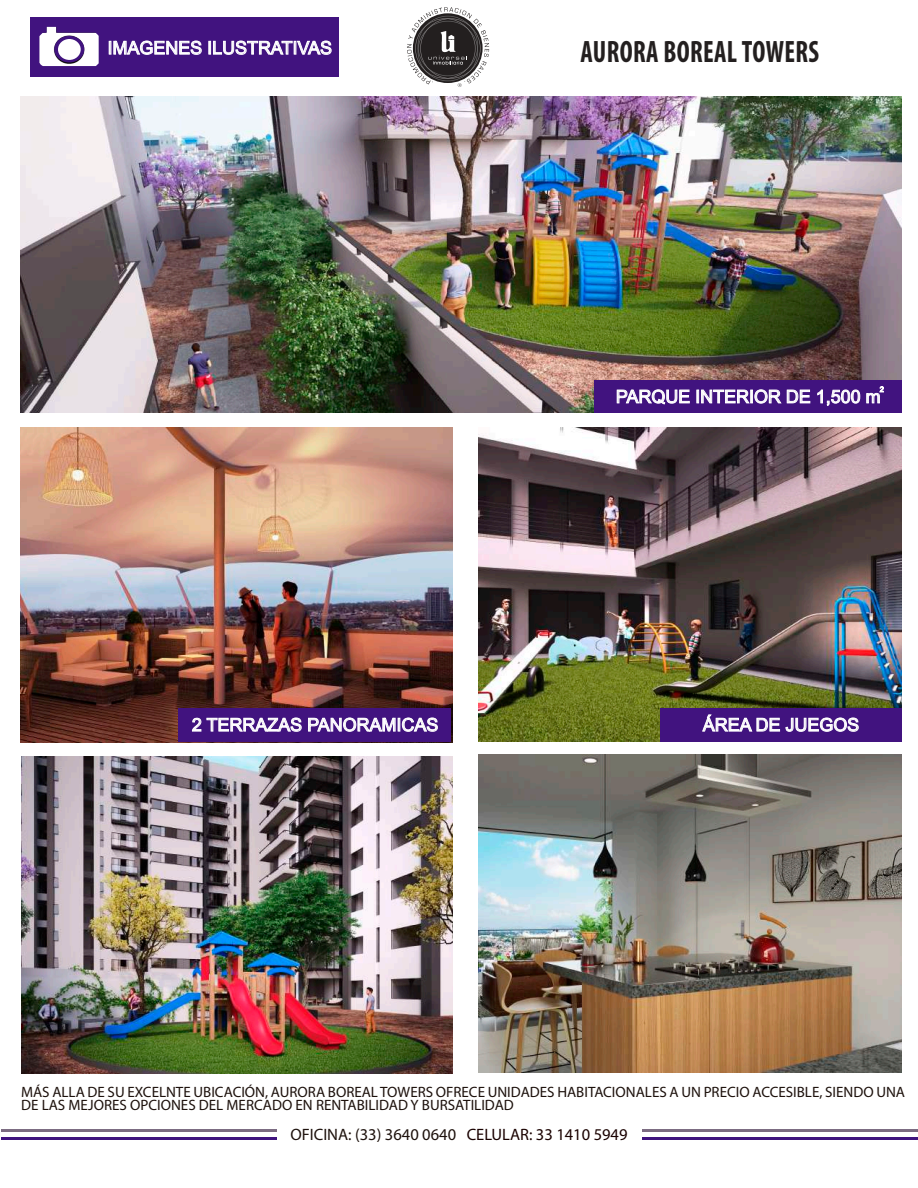
<style>
.page{position:relative;width:918px;height:1188px;background:#fff}
.page>*{position:absolute;margin:0;border:0;box-sizing:border-box;transform-origin:0 0}
.t1{font:700 condensed 31.05px "Myriad Pro";letter-spacing:.015em;color:#231f1f;scale:.87 1}
.t2{font:18px "Arial";color:#fff}
.t3{font:16.5px "Myriad Pro";color:#1d110c}
.t4{font:15px/12.8px "Myriad Pro";color:#1d110c}
.s1{color:#1a0201}
</style>
<div class="page">
<img style="left:21px;top:428px;width:432px;height:314px">
<img style="left:21px;top:96px;width:880px;height:317px">
<img style="left:479px;top:428px;width:422px;height:313px">
<hr style="left:643px;top:1129px;width:275px;height:3px;background:#7c6c82">
<hr style="left:643px;top:1137px;width:275px;height:3px;background:#40137f">
<hr style="left:1px;top:1129px;width:276px;height:3px;background:#7c6c82">
<hr style="left:1px;top:1137px;width:276px;height:3px;background:#40137f">
<div style="left:31px;top:18px;width:308px;height:59px;background:#41137f"></div>
<img style="left:39px;top:27px;width:60px;height:39px">
<svg style="left:54px;top:36px;width:30px;height:26px"></svg>
<div style="left:58px;top:39px;width:23px;height:21px;background:#fff;border-radius:50%"></div>
<svg style="left:109px;top:40px;width:93px;height:15px"></svg>
<svg style="left:209px;top:40px;width:123px;height:15px"></svg>
<svg style="left:407px;top:7px;width:82px;height:80px"></svg>
<div style="left:594px;top:380px;width:308px;height:33px;background:#41137f"></div>
<svg style="left:617px;top:389px;width:73px;height:16px"></svg>
<svg style="left:697px;top:389px;width:114px;height:15px"></svg>
<svg style="left:817px;top:386px;width:67px;height:20px"></svg>
<div style="left:179px;top:709px;width:271px;height:32px;background:#41137f"></div>
<svg style="left:192px;top:717px;width:110px;height:15px"></svg>
<svg style="left:308px;top:717px;width:130px;height:15px"></svg>
<div style="left:661px;top:709px;width:241px;height:32px;background:#41137f"></div>
<svg style="left:702px;top:714px;width:157px;height:18px"></svg>
<img style="left:479px;top:755px;width:422px;height:318px">
<img style="left:21px;top:756px;width:432px;height:318px">
<p class="t2" style="left:108px;top:35px;width:226px">IMAGENES ILUSTRATIVAS</p>
<h1 class="t1" style="left:581px;top:32px;width:276px">AURORA BOREAL TOWERS</h1>
<p class="t2" style="left:616px;top:384px;width:266px">PARQUE INTERIOR DE 1,500 m</p>
<p class="t2" style="left:192px;top:712px;width:248px">2 TERRAZAS PANORAMICAS</p>
<p class="t2" style="left:703px;top:712px;width:158px">ÁREA DE JUEGOS</p>
<p class="t4" style="left:21px;top:1086px;width:885px">MÁS ALLA DE SU EXCELNTE UBICACIÓN, AURORA BOREAL TOWERS OFRECE UNIDADES HABITACIONALES A UN PRECIO ACCESIBLE, SIENDO UNA<br>DE LAS MEJORES OPCIONES DEL MERCADO EN RENTABILIDAD Y BURSATILIDAD</p>
<p class="t3" style="left:290px;top:1125px;width:339px">OFICINA: (33) 3640 0640 <span class="s1">CELULAR: 33 1410 5949</span></p>
</div>
